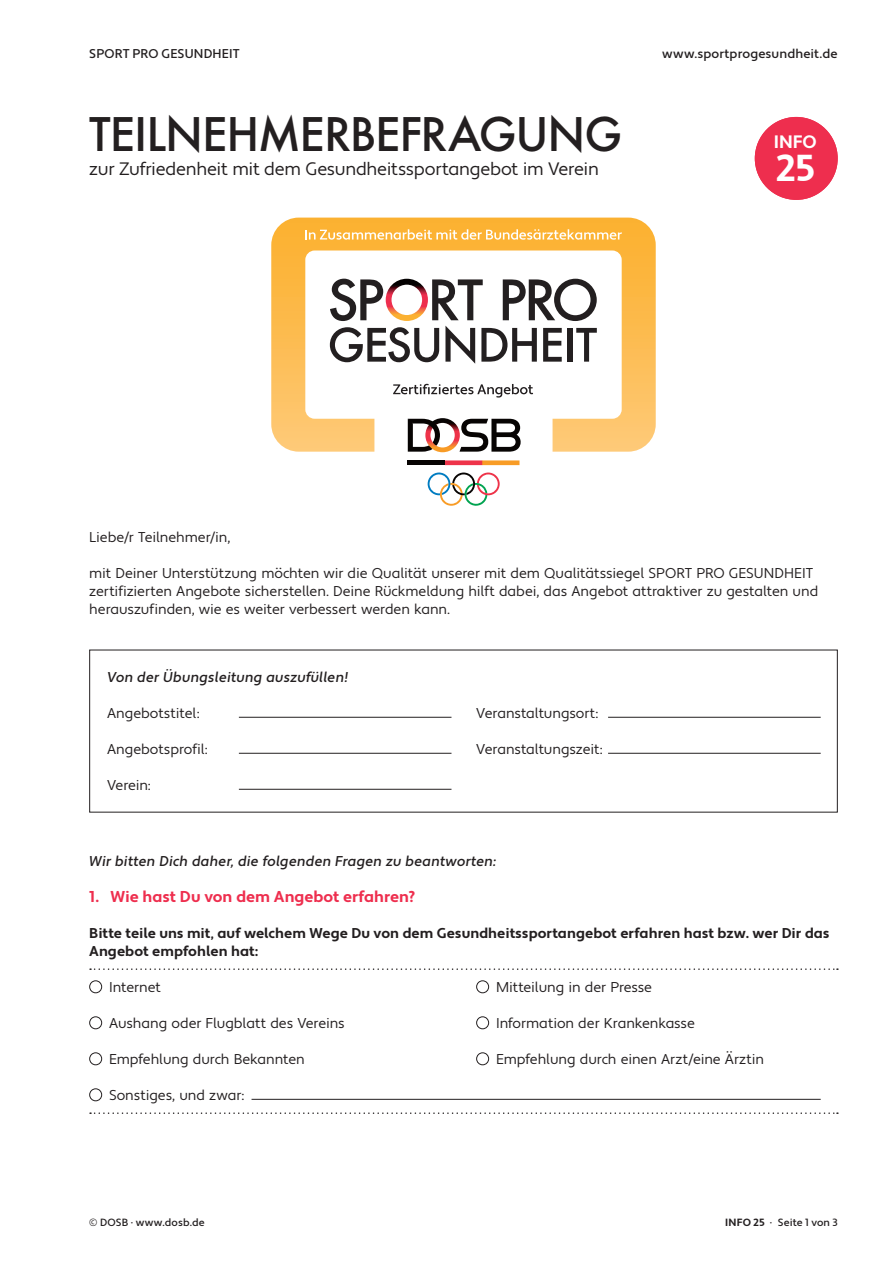
<style>
.page{position:relative;width:893px;height:1263px;background:#fff}
.page>*{position:absolute;margin:0;border:0;box-sizing:border-box;transform-origin:0 0}
.t1{font:500 45px "Futura ND";letter-spacing:-.025em;color:#231f20}
.t2{font:700 37.5px "Apertura";color:#fff}
.t3{font:18px "Apertura";letter-spacing:-.015em;color:#231f20}
.t4{font:700 18px "Apertura";color:#fff}
.t5{font:700 15.75px "Apertura";color:#ee2e4e}
.t6{font:14.25px/18px "Apertura";letter-spacing:-.005em;color:#231f20}
.t7{font:700 14.25px/18px "Apertura";color:#231f20}
.t8{font:14.25px "Apertura Medium Obliq";color:#231f20}
.t9{font:500 12.75px "Apertura";letter-spacing:.01em;color:#231f20}
.t10{font:500 10.5px "Apertura";letter-spacing:.015em;color:#231f20}
.s1{font-weight:700}
</style>
<div class="page">
<div style="left:755px;top:117px;width:83px;height:83px;background:#ee2e4e;border-radius:50%"></div>
<svg style="left:90px;top:968px;width:748px;height:2px"></svg>
<svg style="left:90px;top:1112px;width:748px;height:2px"></svg>
<div style="left:89px;top:980px;width:13px;height:13px;border:1px solid #231f20;border-radius:50%"></div>
<div style="left:476px;top:980px;width:13px;height:13px;border:1px solid #231f20;border-radius:50%"></div>
<div style="left:89px;top:1016px;width:13px;height:13px;border:1px solid #231f20;border-radius:50%"></div>
<div style="left:476px;top:1016px;width:13px;height:13px;border:1px solid #231f20;border-radius:50%"></div>
<div style="left:89px;top:1052px;width:13px;height:13px;border:1px solid #231f20;border-radius:50%"></div>
<div style="left:476px;top:1052px;width:13px;height:13px;border:1px solid #231f20;border-radius:50%"></div>
<div style="left:89px;top:1088px;width:13px;height:13px;border:1px solid #231f20;border-radius:50%"></div>
<hr style="left:252px;top:1099px;width:569px;height:1px;background:#231f20">
<hr style="left:239px;top:717px;width:212px;height:1px;background:#231f20">
<hr style="left:239px;top:753px;width:212px;height:1px;background:#231f20">
<hr style="left:239px;top:789px;width:212px;height:1px;background:#231f20">
<hr style="left:608px;top:717px;width:213px;height:1px;background:#231f20">
<hr style="left:608px;top:753px;width:213px;height:1px;background:#231f20">
<svg style="left:271px;top:218px;width:385px;height:234px"></svg>
<svg style="left:305px;top:229px;width:317px;height:11px;background:#fcc970"></svg>
<svg style="left:393px;top:384px;width:140px;height:14px"></svg>
<svg style="left:428px;top:472px;width:72px;height:34px"></svg>
<svg style="left:445px;top:460px;width:74px;height:5px"></svg>
<div style="left:408px;top:460px;width:37px;height:5px;background:#070403"></div>
<svg style="left:408px;top:418px;width:113px;height:34px"></svg>
<svg style="left:330px;top:279px;width:267px;height:85px"></svg>
<p class="t9" style="left:89px;top:46px;width:152px">SPORT PRO GESUNDHEIT</p>
<p class="t9" style="left:662px;top:46px;width:177px">www.sportprogesundheit.de</p>
<h1 class="t1" style="left:89px;top:104px;width:535px">TEILNEHMERBEFRAGUNG</h1>
<p class="t3" style="left:89px;top:158px;width:511px">zur Zufriedenheit mit dem Gesundheitssportangebot im Verein</p>
<p class="t4" style="left:774px;top:131px;width:45px">INFO</p>
<h2 class="t2" style="left:775px;top:146px;width:41px">2501</h2>
<p class="t6" style="left:89px;top:528px;width:143px">Liebe/r Teilnehmer/in,</p>
<p class="t6" style="left:89px;top:564px;width:730px">mit Deiner Unterstützung möchten wir die Qualität unserer mit dem Qualitätssiegel SPORT PRO GESUNDHEIT zertifizierten Angebote sicherstellen. Deine Rückmeldung hilft dabei, das Angebot attraktiver zu gestalten und herauszufinden, wie es weiter verbessert werden kann.</p>
<p class="t8" style="left:107px;top:668px;width:243px">Von der Übungsleitung auszufüllen!</p>
<p class="t6" style="left:107px;top:704px;width:94px">Angebotstitel:</p>
<p class="t6" style="left:107px;top:740px;width:102px">Angebotsprofil:</p>
<p class="t6" style="left:107px;top:776px;width:45px">Verein:</p>
<p class="t6" style="left:476px;top:704px;width:124px">Veranstaltungsort:</p>
<p class="t6" style="left:476px;top:740px;width:128px">Veranstaltungszeit:</p>
<p class="t8" style="left:89px;top:852px;width:408px">Wir bitten Dich daher, die folgenden Fragen zu beantworten:</p>
<p class="t5" style="left:89px;top:887px;width:328px">1. Wie hast Du von dem Angebot erfahren?</p>
<p class="t7" style="left:89px;top:924px;width:742px">Bitte teile uns mit, auf welchem Wege Du von dem Gesundheitssportangebot erfahren hast bzw. wer Dir das<br>Angebot empfohlen hat:</p>
<p class="t6" style="left:109px;top:978px;width:53px">Internet</p>
<p class="t6" style="left:496px;top:978px;width:158px">Mitteilung in der Presse</p>
<p class="t6" style="left:109px;top:1014px;width:237px">Aushang oder Flugblatt des Vereins</p>
<p class="t6" style="left:496px;top:1014px;width:200px">Information der Krankenkasse</p>
<p class="t6" style="left:109px;top:1050px;width:197px">Empfehlung durch Bekannten</p>
<p class="t6" style="left:496px;top:1050px;width:270px">Empfehlung durch einen Arzt/eine Ärztin</p>
<p class="t6" style="left:109px;top:1086px;width:137px">Sonstiges, und zwar:</p>
<p class="t10" style="left:89px;top:1216px;width:117px">© DOSB · www.dosb.de</p>
<p class="t10" style="left:725px;top:1216px;width:114px"><span class="s1">INFO 25</span> · Seite 1 von 3</p>
</div>
